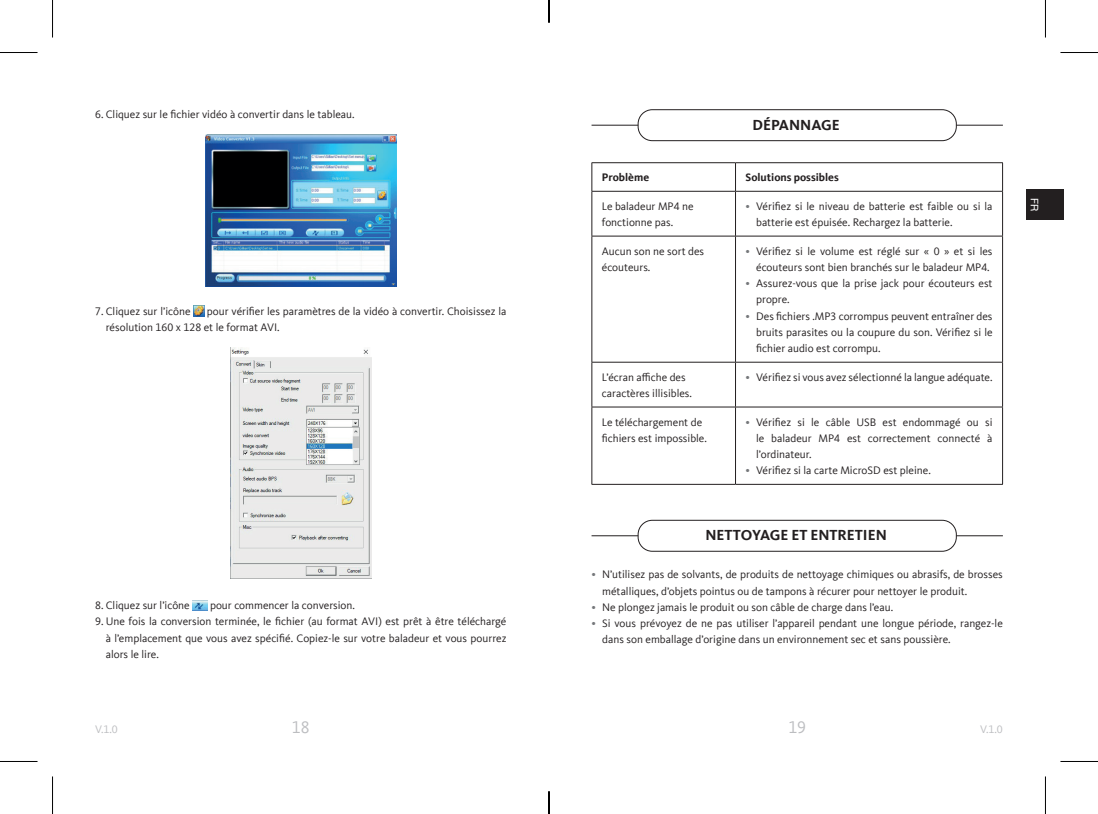
<style>
.page{position:relative;width:1098px;height:814px;background:#fff}
.page>*{position:absolute;margin:0;border:0;box-sizing:border-box;transform-origin:0 0}
.t1{font:17.5px "Kievit Offc";color:#bcbdc0;scale:.96 1}
.t2{font:700 15px "Kievit Offc";color:#231f20}
.t3{font:11.25px/16.2px "Kievit Offc";color:#231f20}
.t4{font:700 11.25px "Kievit Offc";color:#231f20}
.t5{font:11.25px "Kievit Offc";color:#bcbdc0}
.t6{font:10.5px "Helvetica Neue LT Std";color:#fff}
.s1{font-size:12.5px;color:#76787b}
</style>
<div class="page">
<div style="left:1025px;top:189px;width:38px;height:31px;background:#231f20"></div>
<img style="left:205px;top:134px;width:191px;height:152px">
<svg style="left:193px;top:306px;width:11px;height:10px"></svg>
<img style="left:230px;top:347px;width:141px;height:232px">
<img style="left:192px;top:601px;width:15px;height:10px">
<hr style="left:591px;top:125px;width:411px;height:1px;background:#231f20">
<div style="left:638px;top:110px;width:318px;height:31px;background:#fff;border-radius:14px"></div>
<div style="left:637px;top:109px;width:319px;height:32px;border:1px solid #231f20;border-radius:14px"></div>
<hr style="left:591px;top:535px;width:411px;height:1px;background:#231f20">
<div style="left:638px;top:520px;width:318px;height:31px;background:#fff;border-radius:14px"></div>
<div style="left:637px;top:520px;width:319px;height:32px;border:1px solid #231f20;border-radius:14px"></div>
<hr style="left:591px;top:162px;width:144px;height:1px;background:#231f20">
<svg style="left:591px;top:163px;width:1px;height:28px"></svg>
<hr style="left:735px;top:162px;width:267px;height:1px;background:#231f20">
<svg style="left:735px;top:163px;width:1px;height:28px"></svg>
<hr style="left:591px;top:191px;width:144px;height:1px;background:#231f20">
<hr style="left:591px;top:192px;width:1px;height:44px;background:#231f20">
<hr style="left:735px;top:191px;width:267px;height:1px;background:#231f20">
<hr style="left:735px;top:192px;width:1px;height:44px;background:#231f20">
<hr style="left:1001px;top:192px;width:1px;height:44px;background:#231f20">
<hr style="left:591px;top:236px;width:144px;height:1px;background:#231f20">
<hr style="left:591px;top:236px;width:1px;height:126px;background:#231f20">
<hr style="left:735px;top:236px;width:267px;height:1px;background:#231f20">
<hr style="left:735px;top:236px;width:1px;height:126px;background:#231f20">
<hr style="left:1001px;top:236px;width:1px;height:126px;background:#231f20">
<hr style="left:591px;top:362px;width:144px;height:1px;background:#231f20">
<hr style="left:591px;top:362px;width:1px;height:45px;background:#231f20">
<hr style="left:735px;top:362px;width:267px;height:1px;background:#231f20">
<hr style="left:735px;top:362px;width:1px;height:45px;background:#231f20">
<hr style="left:1001px;top:362px;width:1px;height:45px;background:#231f20">
<hr style="left:591px;top:406px;width:144px;height:1px;background:#231f20">
<hr style="left:591px;top:407px;width:1px;height:77px;background:#231f20">
<hr style="left:735px;top:406px;width:267px;height:1px;background:#231f20">
<hr style="left:735px;top:407px;width:1px;height:77px;background:#231f20">
<hr style="left:1001px;top:407px;width:1px;height:77px;background:#231f20">
<hr style="left:591px;top:484px;width:144px;height:1px;background:#231f20">
<hr style="left:735px;top:484px;width:267px;height:1px;background:#231f20">
<hr style="left:0;top:52px;width:38px;height:1px;background:#000">
<hr style="left:1060px;top:52px;width:37px;height:1px;background:#000">
<hr style="left:0;top:761px;width:38px;height:1px;background:#000">
<hr style="left:1060px;top:761px;width:37px;height:1px;background:#000">
<hr style="left:52px;top:0;width:1px;height:38px;background:#000">
<hr style="left:52px;top:776px;width:1px;height:38px;background:#000">
<hr style="left:1044px;top:0;width:1px;height:38px;background:#000">
<hr style="left:1044px;top:776px;width:1px;height:38px;background:#000">
<svg style="left:548px;top:0;width:1px;height:23px"></svg>
<svg style="left:548px;top:791px;width:1px;height:23px"></svg>
<p class="t3" style="left:95px;top:106px;width:261px">6. Cliquez sur le fichier vidéo à convertir dans le tableau.</p>
<p class="t3" style="left:106px;top:303px;width:402px;text-indent:101px">pour vérifier les paramètres de la vidéo à convertir. Choisissez la résolution 160 x 128 et le format AVI.</p>
<p class="t3" style="left:95px;top:303px;width:97px">7. Cliquez sur l’icône</p>
<p class="t3" style="left:95px;top:597px;width:96px">8. Cliquez sur l’icône</p>
<p class="t3" style="left:210px;top:597px;width:146px">pour commencer la conversion.</p>
<p class="t3" style="left:106px;top:613px;width:402px;text-align:justify;text-indent:-11px">9. Une fois la conversion terminée, le fichier (au format AVI) est prêt à être téléchargé à l’emplacement que vous avez spécifié. Copiez-le sur votre baladeur et vous pourrez alors le lire.</p>
<h2 class="t2" style="left:752px;top:116px;width:89px">DÉPANNAGE</h2>
<p class="t4" style="left:601px;top:171px;width:49px">Problème</p>
<p class="t4" style="left:745px;top:171px;width:95px">Solutions possibles</p>
<p class="t3" style="left:601px;top:198px;width:93px">Le baladeur MP4 ne fonctionne pas.</p>
<p class="t3" style="left:756px;top:198px;width:238px;text-indent:-11px"><span class="s1">•</span> Vérifiez si le niveau de batterie est faible ou si la batterie est épuisée. Rechargez la batterie.</p>
<p class="t3" style="left:601px;top:243px;width:104px">Aucun son ne sort des écouteurs.</p>
<p class="t3" style="left:745px;top:243px;width:248px;text-align:right"><span class="s1">•</span> Vérifiez si le volume est réglé sur « 0 » et si les écouteurs sont bien branchés sur le baladeur MP4.</p>
<p class="t3" style="left:756px;top:275px;width:238px;text-indent:-11px"><span class="s1">•</span> Assurez-vous que la prise jack pour écouteurs est propre.</p>
<p class="t3" style="left:756px;top:308px;width:238px;text-align:justify;text-indent:-11px"><span class="s1">•</span> Des fichiers .MP3 corrompus peuvent entraîner des bruits parasites ou la coupure du son. Vérifiez si le fichier audio est corrompu.</p>
<p class="t3" style="left:601px;top:369px;width:92px">L’écran affiche des caractères illisibles.</p>
<p class="t3" style="left:745px;top:369px;width:248px"><span class="s1">•</span> Vérifiez si vous avez sélectionné la langue adéquate.</p>
<p class="t3" style="left:601px;top:414px;width:106px">Le téléchargement de fichiers est impossible.</p>
<p class="t3" style="left:756px;top:414px;width:238px;text-align:justify;text-indent:-11px"><span class="s1">•</span> Vérifiez si le câble USB est endommagé ou si le baladeur MP4 est correctement connecté à l’ordinateur.</p>
<p class="t3" style="left:745px;top:462px;width:187px"><span class="s1">•</span> Vérifiez si la carte MicroSD est pleine.</p>
<h2 class="t2" style="left:705px;top:526px;width:183px">NETTOYAGE ET ENTRETIEN</h2>
<p class="t3" style="left:602px;top:566px;width:402px;text-indent:-11px"><span class="s1">•</span> N’utilisez pas de solvants, de produits de nettoyage chimiques ou abrasifs, de brosses métalliques, d’objets pointus ou de tampons à récurer pour nettoyer le produit.</p>
<p class="t3" style="left:591px;top:599px;width:303px"><span class="s1">•</span> Ne plongez jamais le produit ou son câble de charge dans l’eau.</p>
<p class="t3" style="left:602px;top:615px;width:402px;text-indent:-11px"><span class="s1">•</span> Si vous prévoyez de ne pas utiliser l’appareil pendant une longue période, rangez-le dans son emballage d’origine dans un environnement sec et sans poussière.</p>
<p class="t5" style="left:95px;top:723px;width:24px">V.1.0</p>
<h1 class="t1" style="left:292px;top:717px;width:20px">18</h1>
<h1 class="t1" style="left:788px;top:717px;width:20px">19</h1>
<p class="t5" style="left:979px;top:723px;width:24px">V.1.0</p>
<p class="t6" style="left:1040px;top:198px;width:15px;rotate:90deg">FR</p>
</div>
